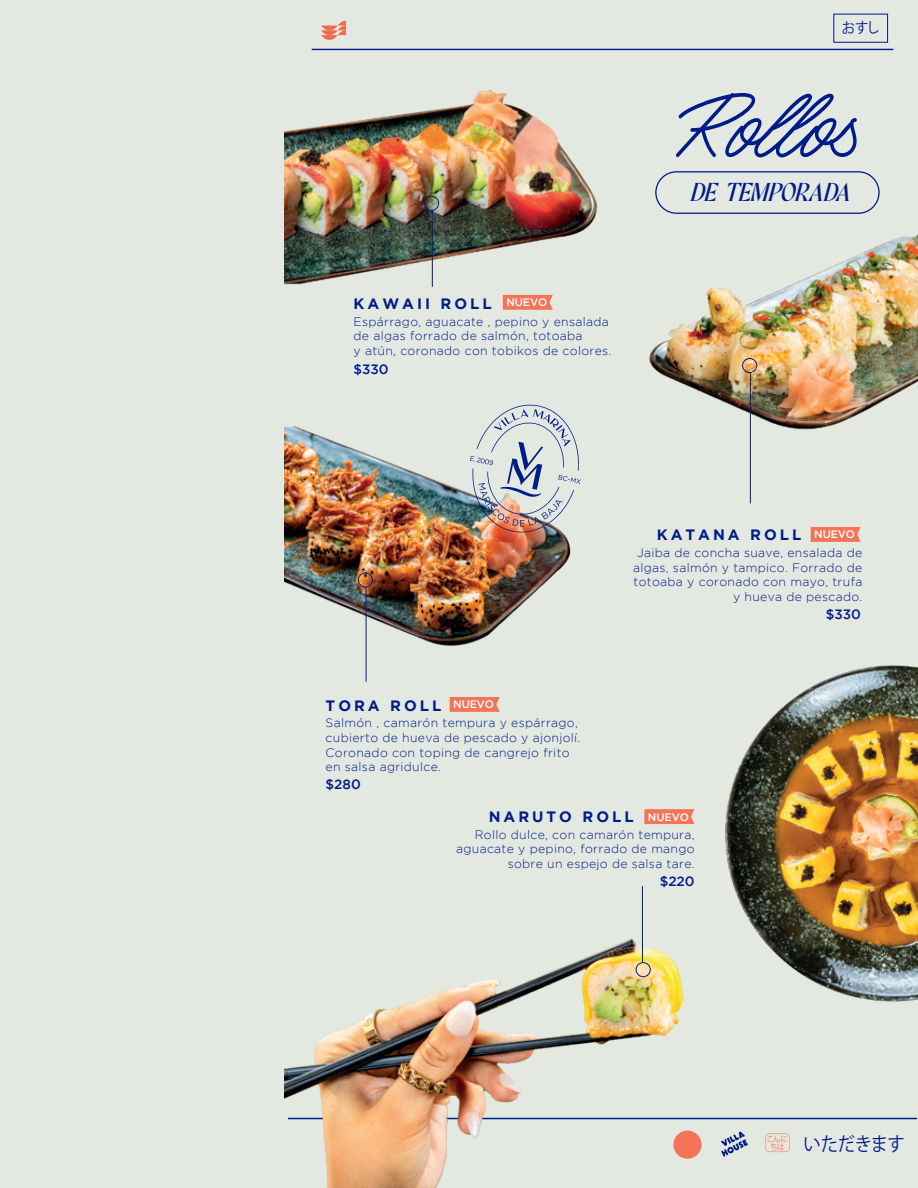
<style>
.page{position:relative;width:918px;height:1188px;background:#fff}
.page>*{position:absolute;margin:0;border:0;box-sizing:border-box;transform-origin:0 0}
.t1{font:77.7px "Mattcool";color:#001c88;scale:.91 1}
.t2{font:italic 25.95px "Mofista";color:#001c88;scale:.91 1}
.t3{font:19.05px "Koz Go Pr 6 N";letter-spacing:-.02em;color:#001c88;scale:.91 1}
.t4{font:700 15px "Gotham";letter-spacing:.2em;color:#001c88}
.t5{font:14.4px "Koz Go Pr 6 N";color:#001c88;scale:.91 1}
.t6{font:500 13.5px "Gotham";color:#001c88}
.t7{font:300 12.3px/14.7px "Gotham";letter-spacing:.025em;color:#001c88}
.t8{font:500 10.8px "Gotham";letter-spacing:-.01em;color:#fff}
.t9{font:8.25px/7.6px "Koz Go Pr 6 N";color:#f37457;text-align:center;scale:.91 1}
</style>
<div class="page">
<div style="left:0;top:0;width:315px;height:1188px;background:#e3e8e1"></div>
<div style="left:315px;top:0;width:603px;height:1188px;background:#e3e8e1"></div>
<hr style="left:312px;top:49px;width:581px;height:1px;background:#001c88">
<img style="left:664px;top:542px;width:254px;height:560px">
<img style="left:285px;top:288px;width:337px;height:478px">
<img style="left:622px;top:82px;width:296px;height:430px">
<img style="left:285px;top:0;width:332px;height:393px">
<hr style="left:288px;top:1118px;width:629px;height:1px;background:#001c88">
<div style="left:834px;top:14px;width:54px;height:29px;border:1px solid #001c88"></div>
<svg style="left:450px;top:697px;width:50px;height:15px"></svg>
<img style="left:285px;top:911px;width:434px;height:277px">
<svg style="left:503px;top:295px;width:50px;height:15px"></svg>
<svg style="left:811px;top:527px;width:50px;height:15px"></svg>
<svg style="left:644px;top:809px;width:50px;height:15px"></svg>
<hr style="left:432px;top:210px;width:1px;height:77px;background:#001c88">
<div style="left:424px;top:196px;width:15px;height:15px;border:1px solid #001c88;border-radius:50%"></div>
<hr style="left:750px;top:373px;width:1px;height:130px;background:#001c88">
<div style="left:742px;top:358px;width:15px;height:15px;border:1px solid #001c88;border-radius:50%"></div>
<hr style="left:366px;top:587px;width:1px;height:95px;background:#001c88">
<div style="left:358px;top:573px;width:15px;height:14px;border:1px solid #001c88;border-radius:50%"></div>
<hr style="left:642px;top:886px;width:1px;height:77px;background:#001c88">
<div style="left:636px;top:962px;width:15px;height:15px;border:1px solid #001c88;border-radius:50%"></div>
<svg style="left:765px;top:1133px;width:25px;height:19px"></svg>
<svg style="left:721px;top:1132px;width:27px;height:25px"></svg>
<img style="left:470px;top:400px;width:112px;height:137px">
<div style="left:655px;top:171px;width:225px;height:43px;border:1px solid #001c88;border-radius:21px"></div>
<p class="t5" style="left:842px;top:19px;width:43px">おすし</p>
<p class="t4" style="left:354px;top:295px;width:140px">KAWAII ROLL</p>
<p class="t7" style="left:354px;top:314px;width:259px">Espárrago, aguacate , pepino y ensalada de algas forrado de salmón, totoaba<br>y atún, coronado con tobikos de colores.</p>
<p class="t6" style="left:354px;top:362px;width:37px">$330</p>
<p class="t8" style="left:506px;top:296px;width:42px">NUEVO</p>
<h1 class="t1" style="left:675px;top:85px;width:207px">Rollos</h1>
<h2 class="t2" style="left:692px;top:175px;width:178px">DE TEMPORADA</h2>
<p class="t4" style="left:326px;top:697px;width:117px">TORA ROLL</p>
<p class="t7" style="left:326px;top:715px;width:256px">Salmón , camarón tempura y espárrago, cubierto de hueva de pescado y ajonjolí.<br>Coronado con toping de cangrejo frito en salsa agridulce.</p>
<p class="t6" style="left:326px;top:777px;width:37px">$280</p>
<p class="t8" style="left:453px;top:698px;width:42px">NUEVO</p>
<p class="t4" style="left:657px;top:526px;width:146px">KATANA ROLL</p>
<p class="t7" style="left:633px;top:545px;width:231px;text-align:right">Jaiba de concha suave, ensalada de algas, salmón y tampico. Forrado de totoaba y coronado con mayo, trufa y hueva de pescado.</p>
<p class="t6" style="left:826px;top:606px;width:37px">$330</p>
<p class="t8" style="left:814px;top:528px;width:42px">NUEVO</p>
<p class="t4" style="left:489px;top:808px;width:147px">NARUTO ROLL</p>
<p class="t7" style="left:456px;top:827px;width:240px;text-align:right">Rollo dulce, con camarón tempura, aguacate y pepino, forrado de mango sobre un espejo de salsa tare.</p>
<p class="t6" style="left:660px;top:874px;width:36px">$220</p>
<p class="t8" style="left:648px;top:811px;width:42px">NUEVO</p>
<p class="t9" style="left:767px;top:1135px;width:25px">こんにちは</p>
<h3 class="t3" style="left:803px;top:1133px;width:113px">いただきます</h3>
</div>
